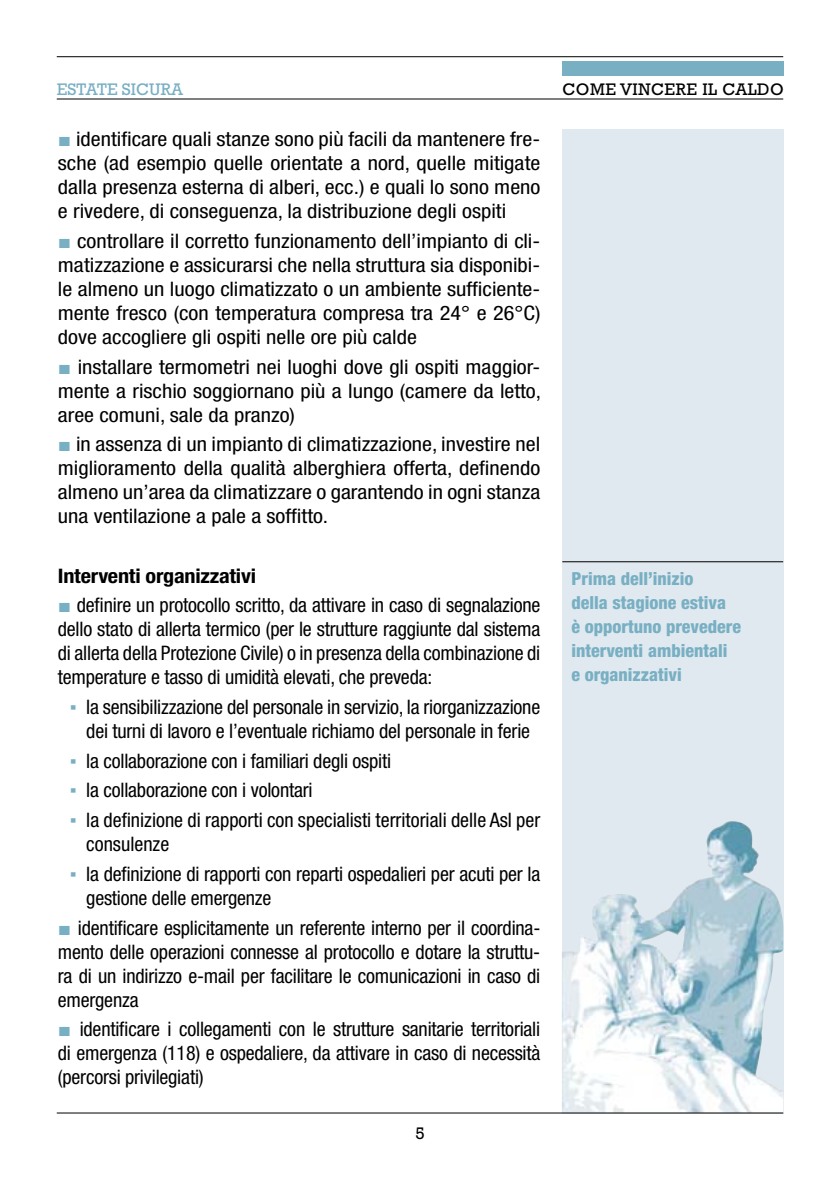
<style>
.page{position:relative;width:840px;height:1191px;background:#fff}
.page>*{position:absolute;margin:0;border:0;box-sizing:border-box;transform-origin:0 0}
.t1{font:condensed 20px/24px "Helvetica Neue";letter-spacing:-.01em;color:#000;text-align:justify}
.t2{font:condensed 20px/24px "Helvetica Neue";letter-spacing:-.01em;color:#000;text-align:justify;scale:1.11 1}
.t3{font:700 condensed 20px "Helvetica Neue";letter-spacing:-.01em;color:#000;scale:1.11 1}
.t4{font:800 condensed 18px/24px "Helvetica Neue";color:#78afc3}
.t5{font:17px "Rockwell";letter-spacing:.03em;color:#000}
.t6{font:17px "Rockwell";color:#78afc3}
.s1{font-family:"Times New Roman";font-stretch:normal;color:#78afc3}
</style>
<div class="page">
<div style="left:561px;top:129px;width:221px;height:984px;background:#e0e9ef"></div>
<hr style="left:57px;top:56px;width:725px;height:1px;background:#000">
<hr style="left:57px;top:99px;width:725px;height:1px;background:#000">
<div style="left:561px;top:62px;width:221px;height:14px;background:#78afc3"></div>
<img style="left:561px;top:821px;width:221px;height:291px">
<hr style="left:57px;top:1112px;width:725px;height:1px;background:#000">
<hr style="left:562px;top:561px;width:220px;height:1px;background:#000">
<p class="t6" style="left:57px;top:79px;width:128px">ESTATE SICURA</p>
<p class="t5" style="left:562px;top:79px;width:223px">COME VINCERE IL CALDO</p>
<p class="t2" style="left:58px;top:127px;width:436px"><span class="s1">■</span> identificare quali stanze sono più facili da mantenere fre&shy;sche (ad esempio quelle orientate a nord, quelle mitigate dalla presenza esterna di alberi, ecc.) e quali lo sono meno e rivedere, di conseguenza, la distribuzione degli ospiti</p>
<p class="t2" style="left:58px;top:229px;width:436px"><span class="s1">■</span> controllare il corretto funzionamento dell’impianto di cli&shy;matizzazione e assicurarsi che nella struttura sia disponibi&shy;le almeno un luogo climatizzato o un ambiente sufficiente&shy;mente fresco (con temperatura compresa tra 24° e 26°C) dove accogliere gli ospiti nelle ore più calde</p>
<p class="t2" style="left:58px;top:354px;width:436px"><span class="s1">■</span> installare termometri nei luoghi dove gli ospiti maggior&shy;mente a rischio soggiornano più a lungo (camere da letto, aree comuni, sale da pranzo)</p>
<p class="t2" style="left:58px;top:432px;width:436px"><span class="s1">■</span> in assenza di un impianto di climatizzazione, investire nel miglioramento della qualità alberghiera offerta, definendo almeno un’area da climatizzare o garantendo in ogni stanza una ventilazione a pale a soffitto.</p>
<p class="t3" style="left:58px;top:563px;width:180px">Interventi organizzativi</p>
<p class="t1" style="left:58px;top:593px;width:483px"><span class="s1">■</span> definire un protocollo scritto, da attivare in caso di segnalazione dello stato di allerta termico (per le strutture raggiunte dal sistema di allerta della Protezione Civile) o in presenza della combinazione di temperature e tasso di umidità elevati, che preveda:</p>
<p class="t1" style="left:70px;top:695px;width:471px;text-align:center"><span class="s1">▪</span> la sensibilizzazione del personale in servizio, la riorganizzazione dei turni di lavoro e l’eventuale richiamo del personale in ferie</p>
<p class="t1" style="left:70px;top:748px;width:322px"><span class="s1">▪</span> la collaborazione con i familiari degli ospiti</p>
<p class="t1" style="left:70px;top:778px;width:244px"><span class="s1">▪</span> la collaborazione con i volontari</p>
<p class="t1" style="left:86px;top:808px;width:455px;text-indent:-16px"><span class="s1">▪</span> la definizione di rapporti con specialisti territoriali delle Asl per consulenze</p>
<p class="t1" style="left:86px;top:861px;width:455px;text-indent:-16px"><span class="s1">▪</span> la definizione di rapporti con reparti ospedalieri per acuti per la gestione delle emergenze</p>
<p class="t1" style="left:58px;top:915px;width:483px"><span class="s1">■</span> identificare esplicitamente un referente interno per il coordina&shy;mento delle operazioni connesse al protocollo e dotare la struttu&shy;ra di un indirizzo e-mail per facilitare le comunicazioni in caso di emergenza</p>
<p class="t1" style="left:58px;top:1017px;width:483px"><span class="s1">■</span> identificare i collegamenti con le strutture sanitarie territoriali di emergenza (118) e ospedaliere, da attivare in caso di necessità (percorsi privilegiati)</p>
<p class="t5" style="left:415px;top:1122px;width:11px">5</p>
<p class="t4" style="left:571px;top:566px;width:171px">Prima dell’inizio<br>della stagione estiva<br>è opportuno prevedere interventi ambientali<br>e organizzativi</p>
</div>
